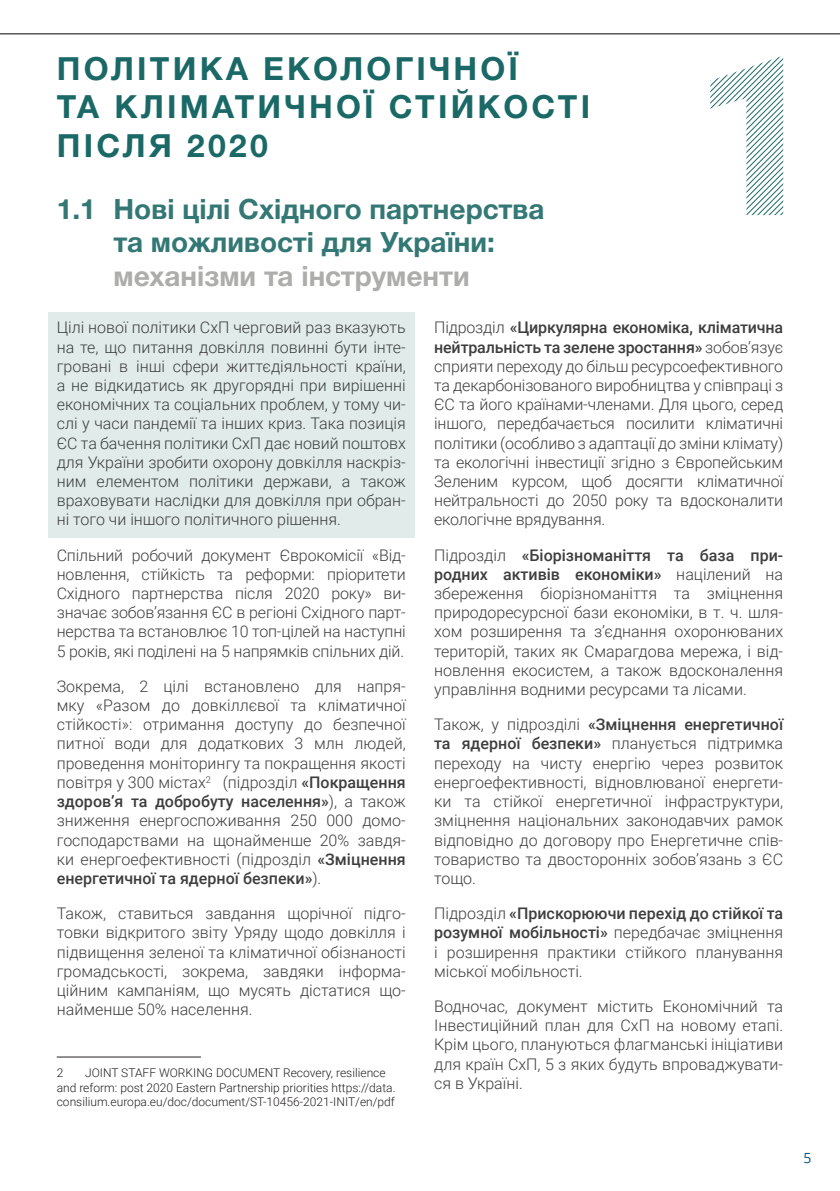
<style>
.page{position:relative;width:840px;height:1191px;background:#fff}
.page>*{position:absolute;margin:0;border:0;box-sizing:border-box;transform-origin:0 0}
.t1{font:700 32px/38.4px "Helvetica Neue Cyr";letter-spacing:.1em;color:#1a6966}
.t2{font:700 28px/33.6px "Helvetica Neue Cyr";color:#337875;text-align:center}
.t3{font:700 28px "Helvetica Neue Cyr";color:#adadac}
.t4{font:300 16px/19.2px "Roboto";color:#3e3e3f;text-align:justify}
.t5{font:14px "Open Sans";color:#095787}
.t6{font:300 12px/14.4px "Roboto";color:#231f20}
.s1{font-weight:500}
</style>
<div class="page">
<hr style="left:0;top:34px;width:839px;height:1px;background:#000001">
<div style="left:48px;top:312px;width:366px;height:225px;background:#e0ebea"></div>
<hr style="left:57px;top:1056px;width:144px;height:1px;background:#231f20">
<svg style="left:710px;top:57px;width:72px;height:158px"></svg>
<h1 class="t1" style="left:57px;top:49px;width:534px">ПОЛІТИКА ЕКОЛОГІЧНОЇ<br>ТА КЛІМАТИЧНОЇ СТІЙКОСТІ<br>ПІСЛЯ 2020</h1>
<h2 class="t2" style="left:57px;top:192px;width:489px">1.1 Нові цілі Східного партнерства та можливості для України:</h2>
<h2 class="t3" style="left:113px;top:260px;width:357px">механізми та інструменти</h2>
<p class="t4" style="left:57px;top:317px;width:350px">Цілі нової політики СхП черговий раз вказують на те, що питання довкілля повинні бути інте&shy;гровані в інші сфери життєдіяльності країни, а не відкидатись як другорядні при вирішенні економічних та соціальних проблем, у тому чи&shy;слі у часи пандемії та інших криз. Така позиція ЄС та бачення політики СхП дає новий поштовх для України зробити охорону довкілля наскріз&shy;ним елементом політики держави, а також враховувати наслідки для довкілля при обран&shy;ні того чи іншого політичного рішення.</p>
<p class="t4" style="left:57px;top:545px;width:350px">Спільний робочий документ Єврокомісії «Від&shy;новлення, стійкість та реформи: пріоритети Східного партнерства після 2020 року» ви&shy;значає зобов’язання ЄС в регіоні Східного парт&shy;нерства та встановлює 10 топ-цілей на наступні 5 років, які поділені на 5 напрямків спільних дій.</p>
<p class="t4" style="left:57px;top:676px;width:350px">Зокрема, 2 цілі встановлено для напря&shy;мку «Разом до довкіллєвої та кліматичної стійкості»: отримання доступу до безпечної питної води для додаткових 3 млн людей, проведення моніторингу та покращення якості повітря у 300 містах<sup>2</sup> (підрозділ <span class="s1">«Покращення здоров’я та добробуту населення»</span>), а також зниження енергоспоживання 250 000 домо&shy;господарствами на щонайменше 20% завдя&shy;ки енергоефективності (підрозділ <span class="s1">«Зміцнення енергетичної та ядерної безпеки»</span>).</p>
<p class="t4" style="left:57px;top:903px;width:350px">Також, ставиться завдання щорічної підго&shy;товки відкритого звіту Уряду щодо довкілля і підвищення зеленої та кліматичної обізнаності громадськості, зокрема, завдяки інформа&shy;ційним кампаніям, що мусять дістатися що&shy;найменше 50% населення.</p>
<p class="t4" style="left:434px;top:317px;width:350px">Підрозділ <span class="s1">«Циркулярна економіка, кліматична нейтральність та зелене зростання»</span> зобов’язує сприяти переходу до більш ресурсоефективного та декарбонізованого виробництва у співпраці з ЄС та його країнами-членами. Для цього, серед іншого, передбачається посилити кліматичні політики (особливо з адаптації до зміни клімату) та екологічні інвестиції згідно з Європейським Зеленим курсом, щоб досягти кліматичної нейтральності до 2050 року та вдосконалити екологічне врядування.</p>
<p class="t4" style="left:434px;top:545px;width:350px">Підрозділ <span class="s1">«Біорізноманіття та база при&shy;родних активів економіки»</span> націлений на збереження біорізноманіття та зміцнення природоресурсної бази економіки, в т. ч. шля&shy;хом розширення та з’єднання охоронюваних територій, таких як Смарагдова мережа, і від&shy;новлення екосистем, а також вдосконалення управління водними ресурсами та лісами.</p>
<p class="t4" style="left:434px;top:714px;width:350px">Також, у підрозділі <span class="s1">«Зміцнення енергетичної та ядерної безпеки»</span> планується підтримка переходу на чисту енергію через розвиток енергоефективності, відновлюваної енергети&shy;ки та стійкої енергетичної інфраструктури, зміцнення національних законодавчих рамок відповідно до договору про Енергетичне спів&shy;товариство та двосторонніх зобов’язань з ЄС тощо.</p>
<p class="t4" style="left:434px;top:903px;width:350px">Підрозділ <span class="s1">«Прискорюючи перехід до стійкої та розумної мобільності»</span> передбачає зміцнення і розширення практики стійкого планування міської мобільності.</p>
<p class="t4" style="left:434px;top:996px;width:350px">Водночас, документ містить Економічний та Інвестиційний план для СхП на новому етапі.<br>Крім цього, плануються флагманські ініціативи для країн СхП, 5 з яких будуть впроваджувати&shy;ся в Україні.</p>
<p class="t6" style="left:57px;top:1065px;width:340px;text-indent:28px">JOINT STAFF WORKING DOCUMENT Recovery, resilience and reform: post 2020 Eastern Partnership priorities https://data. consilium.europa.eu/doc/document/ST-10456-2021-INIT/en/pdf</p>
<p class="t6" style="left:57px;top:1065px;width:8px">2</p>
<p class="t5" style="left:803px;top:1148px;width:10px">5</p>
</div>
